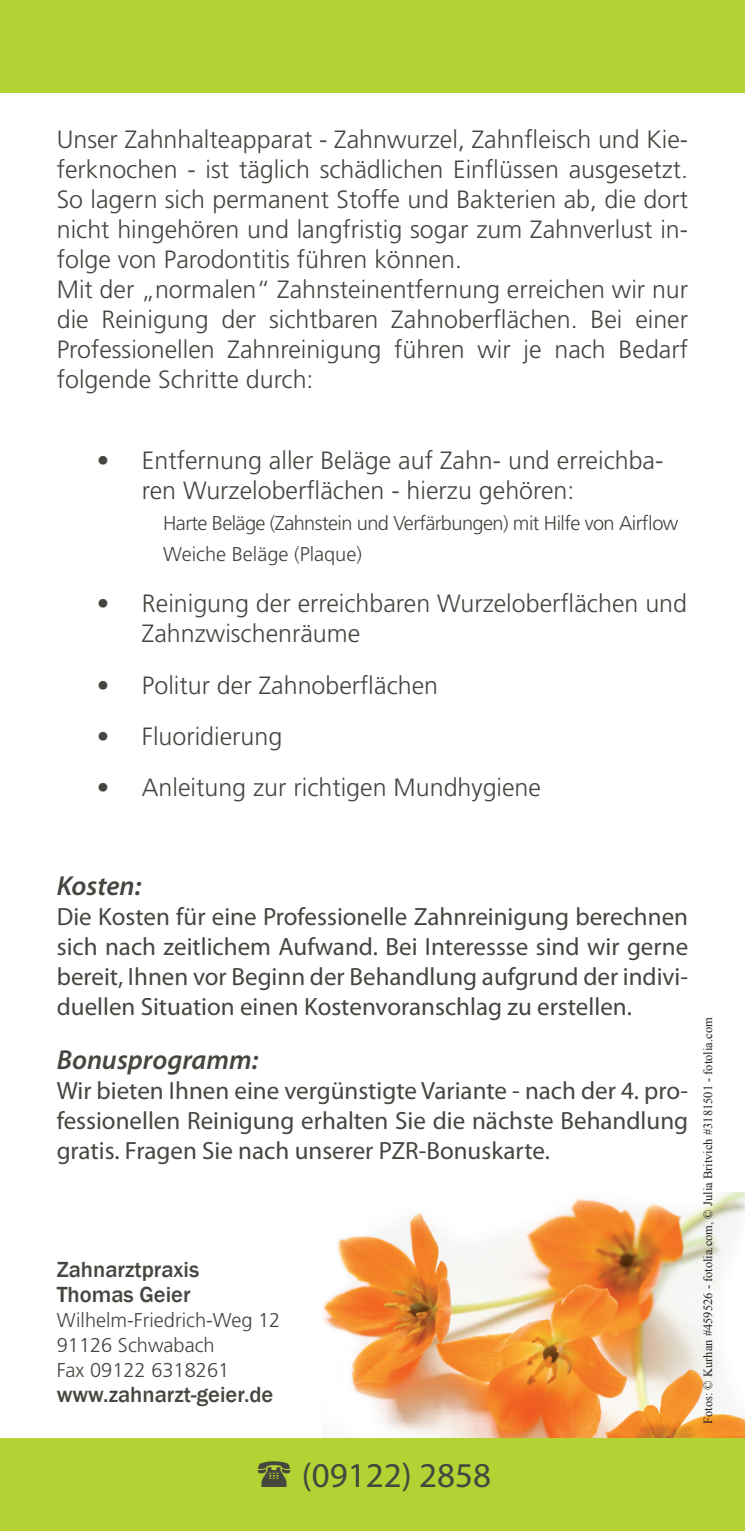
<style>
.page{position:relative;width:745px;height:1531px;background:#fff}
.page>*{position:absolute;margin:0;border:0;box-sizing:border-box;transform-origin:0 0}
.t1{font:35px "Myriad Pro";color:#44463f}
.t2{font:italic 600 27.5px "Myriad Pro";color:#44463f}
.t3{font:300 25px/30px "Frutiger LT Std";color:#44463f}
.t4{font:25px/30px "Myriad Pro";color:#44463f;text-align:justify}
.t5{font:500 22.5px/25px "Franklin Gothic";color:#44463f}
.t6{font:300 20px/31px "Frutiger LT Std";letter-spacing:-.03em;color:#44463f}
.t7{font:300 20px/25px "Frutiger LT Std";color:#44463f}
.t8{font:12.5px "Times New Roman";color:#231f20}
</style>
<div class="page">
<img style="left:321px;top:1192px;width:423px;height:247px">
<div style="left:0;top:1439px;width:744px;height:92px;background:#b3d234"></div>
<div style="left:0;top:0;width:744px;height:92px;background:#b3d234"></div>
<p class="t3" style="left:57px;top:124px;width:632px">Unser Zahnhalteapparat - Zahnwurzel, Zahnfleisch und Kie&shy;ferknochen - ist täglich schädlichen Einflüssen ausgesetzt.<br>So lagern sich permanent Stoffe und Bakterien ab, die dort nicht hingehören und langfristig sogar zum Zahnverlust in&shy;folge von Parodontitis führen können.<br>Mit der „normalen“ Zahnsteinentfernung erreichen wir nur die Reinigung der sichtbaren Zahnoberflächen. Bei einer Professionellen Zahnreinigung führen wir je nach Bedarf folgende Schritte durch:</p>
<p class="t3" style="left:142px;top:445px;width:522px;text-indent:-45px">• Entfernung aller Beläge auf Zahn- und erreichba&shy;ren Wurzeloberflächen - hierzu gehören:</p>
<p class="t6" style="left:163px;top:508px;width:516px">Harte Beläge (Zahnstein und Verfärbungen) mit Hilfe von Airflow<br>Weiche Beläge (Plaque)</p>
<p class="t3" style="left:142px;top:589px;width:546px;text-indent:-45px">• Reinigung der erreichbaren Wurzeloberflächen und<br>Zahnzwischenräume</p>
<p class="t3" style="left:97px;top:670px;width:342px">• Politur der Zahnoberflächen</p>
<p class="t3" style="left:97px;top:721px;width:187px">• Fluoridierung</p>
<p class="t3" style="left:97px;top:773px;width:445px">• Anleitung zur richtigen Mundhygiene</p>
<p class="t2" style="left:57px;top:868px;width:86px">Kosten:</p>
<p class="t4" style="left:57px;top:901px;width:632px">Die Kosten für eine Professionelle Zahnreinigung berechnen sich nach zeitlichem Aufwand. Bei Interessse sind wir gerne bereit, Ihnen vor Beginn der Behandlung aufgrund der indivi&shy;duellen Situation einen Kostenvoranschlag zu erstellen.</p>
<p class="t2" style="left:57px;top:1042px;width:203px">Bonusprogramm:</p>
<p class="t4" style="left:57px;top:1075px;width:632px">Wir bieten Ihnen eine vergünstigte Variante - nach der 4. pro&shy;fessionellen Reinigung erhalten Sie die nächste Behandlung gratis. Fragen Sie nach unserer PZR-Bonuskarte.</p>
<p class="t5" style="left:57px;top:1257px;width:144px">Zahnarztpraxis<br>Thomas Geier</p>
<p class="t7" style="left:57px;top:1308px;width:225px">Wilhelm-Friedrich-Weg 12<br>91126 Schwabach<br>Fax 09122 6318261</p>
<p class="t5" style="left:57px;top:1382px;width:218px">www.zahnarzt-geier.de</p>
<h1 class="t1" style="left:302px;top:1453px;width:190px">(09122) 2858</h1>
<p class="t8" style="left:699px;top:1424px;width:408px;rotate:-90deg">Fotos: © Kurhan #459526 - fotolia.com, © Julia Britvich #3181501 - fotolia.com</p>
</div>
